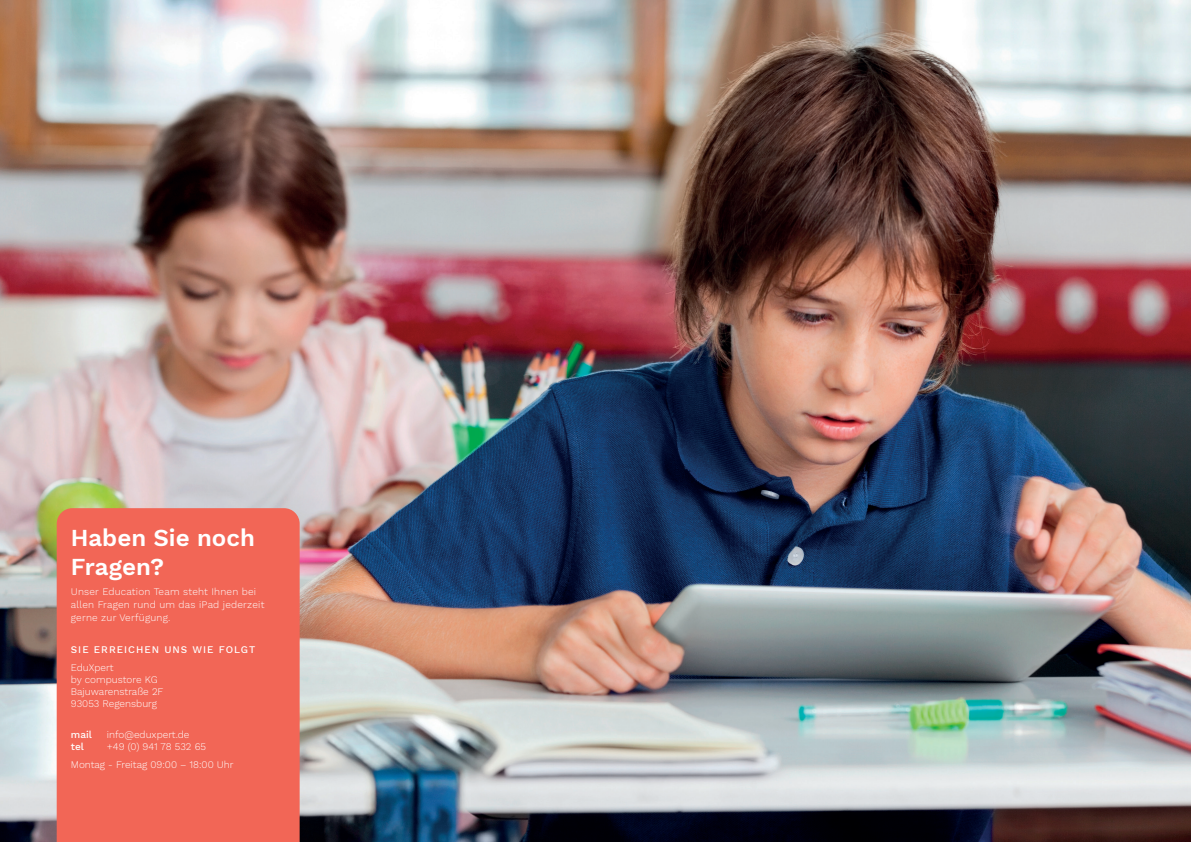
<style>
.page{position:relative;width:1191px;height:842px;background:#fff}
.page>*{position:absolute;margin:0;border:0;box-sizing:border-box;transform-origin:0 0}
.t1{font:600 24px/28.8px "Work Sans";color:#fff}
.t2{font:300 10px/12px "Work Sans";color:#fff}
.t3{font:300 10px/13px "Work Sans";letter-spacing:.02em;color:#fff}
.t4{font:500 10px "Work Sans";letter-spacing:.1em;color:#fff}
</style>
<div class="page">
<img style="left:0;top:0;width:1191px;height:842px">
<div style="left:57px;top:508px;width:243px;height:334px;background:#f26656"></div>
<h1 class="t1" style="left:71px;top:525px;width:185px">Haben Sie noch<br>Fragen?</h1>
<p class="t3" style="left:71px;top:586px;width:195px">Unser Education Team steht Ihnen bei allen Fragen rund um das iPad jederzeit gerne zur Verfügung.</p>
<p class="t4" style="left:71px;top:644px;width:186px">SIE ERREICHEN UNS WIE FOLGT</p>
<p class="t2" style="left:71px;top:662px;width:94px">EduXpert<br>by compustore KG<br>Bajuwarenstraße 2F<br>93053 Regensburg</p>
<p class="t4" style="left:71px;top:729px;width:23px">mail</p>
<p class="t2" style="left:107px;top:729px;width:84px">info@eduxpert.de</p>
<p class="t4" style="left:71px;top:741px;width:15px">tel</p>
<p class="t2" style="left:71px;top:738px;width:164px;line-height:17.7px;text-indent:36px">+49 (0) 941 78 532 65<br>Montag - Freitag 09:00 – 18:00 Uhr</p>
</div>
